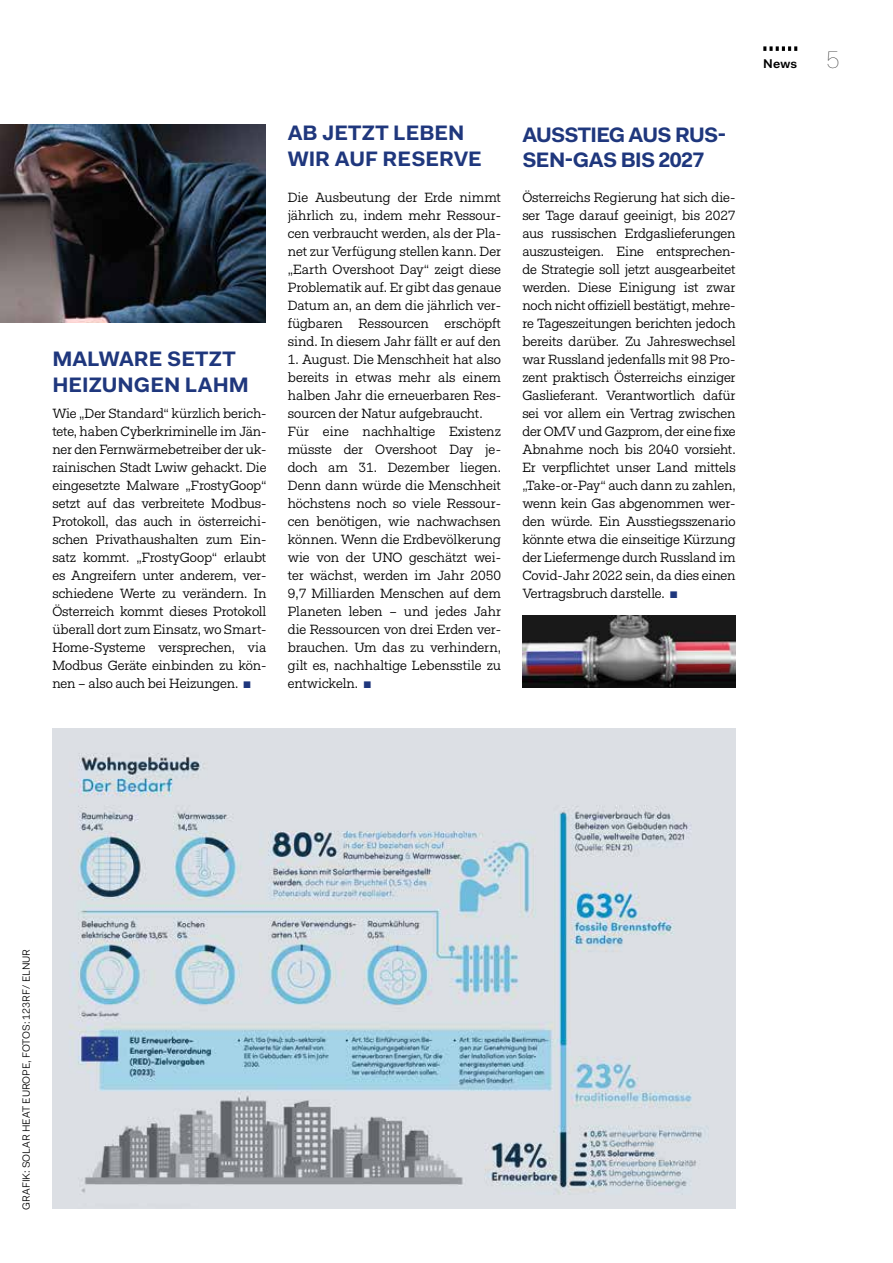
<style>
.page{position:relative;width:893px;height:1263px;background:#fff}
.page>*{position:absolute;margin:0;border:0;box-sizing:border-box;transform-origin:0 0}
.t1{font:700 21px/25.2px "Fakt Pro";color:#1f377d}
.t2{font:700 21px/25.2px "Fakt Pro";letter-spacing:-.03em;color:#1f377d}
.t3{font:13.5px/18px "Fakt Slab Pro Blond";letter-spacing:-.005em;color:#000;text-align:justify}
.t4{font:600 12.75px "Fakt Pro";color:#000}
.t5{font:10.5px "Fakt Pro Blond";color:#000}
.s1{color:#1f377d}
.s2{font-family:"Fakt Pro Hair";font-weight:400;font-size:24px}
</style>
<div class="page">
<svg style="left:763px;top:46px;width:34px;height:5px"></svg>
<img style="left:0;top:125px;width:266px;height:198px">
<img style="left:52px;top:728px;width:684px;height:481px">
<img style="left:522px;top:616px;width:214px;height:72px">
<h1 class="t1" style="left:52px;top:346px;width:198px">MALWARE SETZT<br>HEIZUNGEN LAHM</h1>
<p class="t3" style="left:52px;top:404px;width:216px">Wie „Der Standard“ kürzlich berich&shy;tete, haben Cyberkriminelle im Jän&shy;ner den Fernwärmebetreiber der uk&shy;rainischen Stadt Lwiw gehackt. Die eingesetzte Malware „FrostyGoop“ setzt auf das verbreitete Modbus-Protokoll, das auch in österreichi&shy;schen Privathaushalten zum Ein&shy;satz kommt. „FrostyGoop“ erlaubt es Angreifern unter anderem, ver&shy;schiedene Werte zu verändern. In Österreich kommt dieses Protokoll überall dort zum Einsatz, wo Smart-Home-Systeme versprechen, via Modbus Geräte einbinden zu kön&shy;nen – also auch bei Heizungen. <span class="s1">◼</span></p>
<h1 class="t1" style="left:288px;top:120px;width:196px">AB JETZT LEBEN<br>WIR AUF RESERVE</h1>
<p class="t3" style="left:288px;top:188px;width:215px">Die Ausbeutung der Erde nimmt jährlich zu, indem mehr Ressour&shy;cen verbraucht werden, als der Pla&shy;net zur Verfügung stellen kann. Der „Earth Overshoot Day“ zeigt diese Problematik auf. Er gibt das genaue Datum an, an dem die jährlich ver&shy;fügbaren Ressourcen erschöpft sind. In diesem Jahr fällt er auf den</p>
<p class="t3" style="left:288px;top:350px;width:215px;text-align:left">1. August. Die Menschheit hat also bereits in etwas mehr als einem halben Jahr die erneuerbaren Res&shy;sourcen der Natur aufgebraucht.<br>Für eine nachhaltige Existenz müsste der Overshoot Day je&shy;doch am 31. Dezember liegen.<br>Denn dann würde die Menschheit höchstens noch so viele Ressour&shy;cen benötigen, wie nachwachsen können. Wenn die Erdbevölkerung wie von der UNO geschätzt wei&shy;ter wächst, werden im Jahr 2050<br>9,7 Milliarden Menschen auf dem<br>Planeten leben – und jedes Jahr die Ressourcen von drei Erden ver&shy;brauchen. Um das zu verhindern, gilt es, nachhaltige Lebensstile zu entwickeln. <span class="s1">◼</span></p>
<h1 class="t2" style="left:522px;top:122px;width:205px">AUSSTIEG AUS RUS-<br>SEN-GAS BIS 2027</h1>
<p class="t3" style="left:522px;top:188px;width:215px">Österreichs Regierung hat sich die&shy;ser Tage darauf geeinigt, bis 2027 aus russischen Erdgaslieferungen auszusteigen. Eine entsprechen&shy;de Strategie soll jetzt ausgearbeitet werden. Diese Einigung ist zwar noch nicht offiziell bestätigt, mehre&shy;re Tageszeitungen berichten jedoch bereits darüber. Zu Jahreswechsel war Russland jedenfalls mit 98 Pro&shy;zent praktisch Österreichs einziger Gaslieferant. Verantwortlich dafür sei vor allem ein Vertrag zwischen der OMV und Gazprom, der eine fixe Abnahme noch bis 2040 vorsieht.<br>Er verpflichtet unser Land mittels „Take-or-Pay“ auch dann zu zahlen, wenn kein Gas abgenommen wer&shy;den würde. Ein Ausstiegsszenario könnte etwa die einseitige Kürzung der Liefermenge durch Russland im Covid-Jahr 2022 sein, da dies einen Vertragsbruch darstelle. <span class="s1">◼</span></p>
<p class="t4" style="left:763px;top:55px;width:78px">News <span class="s2">5</span></p>
<p class="t5" style="left:19px;top:1210px;width:262px;rotate:-90deg">GRAFIK: SOLAR HEAT EUROPE, FOTOS: 123RF/ ELNUR</p>
</div>
